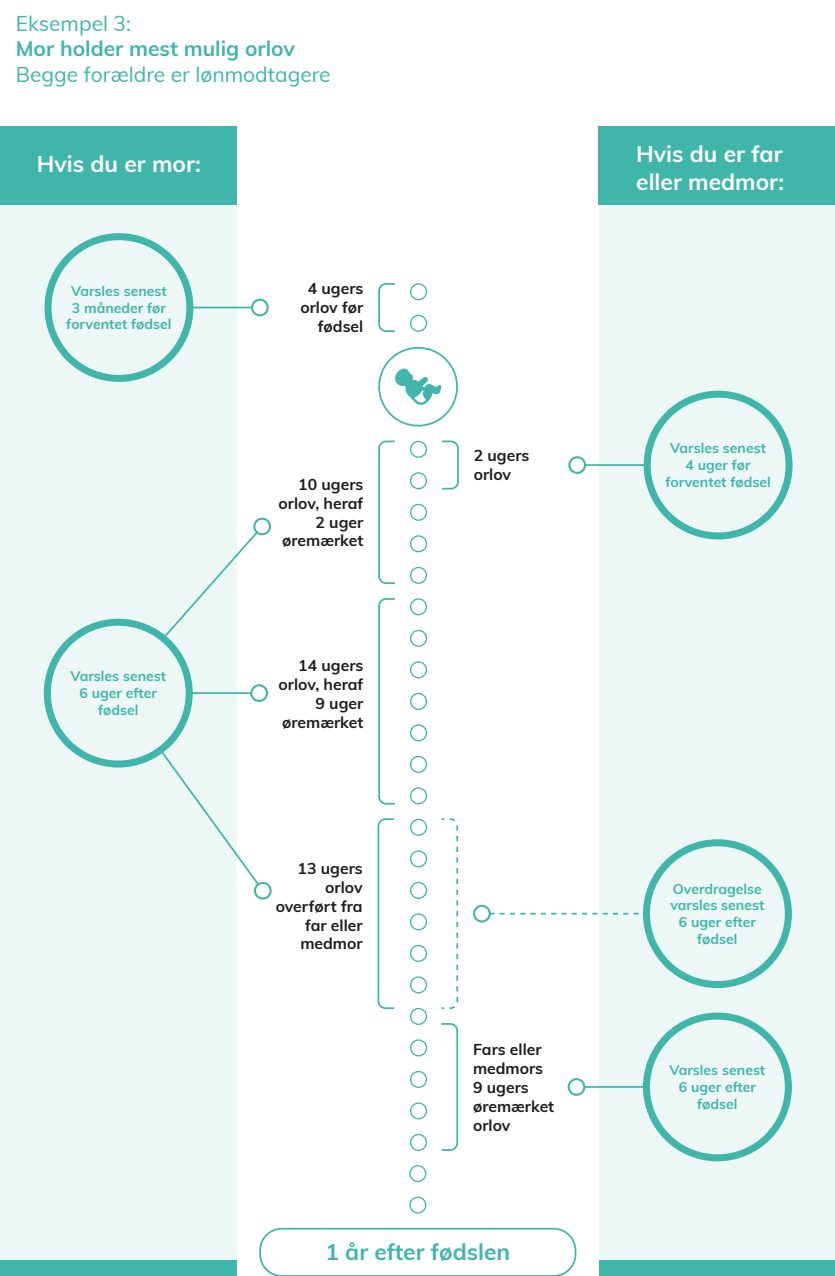
<style>
.page{position:relative;width:835px;height:1276px;background:#fff}
.page>*{position:absolute;margin:0;border:0;box-sizing:border-box;transform-origin:0 0}
.t1{font:700 22.75px/27.3px "Muli";color:#fff}
.t2{font:700 22.75px "Muli";color:#3fb6a9}
.t3{font:21px "Muli";color:#3fb6a9}
.t4{font:700 21px "Muli";color:#3fb6a9}
.t5{font:700 15.75px/18.9px "Muli";color:#1d1d1b;text-align:right}
.t6{font:700 14px/16.8px "Muli";color:#3fb6a9;text-align:center}
</style>
<div class="page">
<div style="left:598px;top:126px;width:236px;height:79px;background:#3fb6a9"></div>
<div style="left:599px;top:205px;width:235px;height:1055px;background:#ecf7f6"></div>
<div style="left:598px;top:1260px;width:236px;height:16px;background:#3fb6a9"></div>
<div style="left:1px;top:126px;width:236px;height:79px;background:#3fb6a9"></div>
<div style="left:1px;top:205px;width:236px;height:1055px;background:#ecf7f6"></div>
<div style="left:1px;top:1260px;width:236px;height:15px;background:#3fb6a9"></div>
<div style="left:410px;top:283px;width:17px;height:17px;border:1px solid #3fb6a9;border-radius:50%"></div>
<div style="left:410px;top:315px;width:17px;height:17px;border:1px solid #3fb6a9;border-radius:50%"></div>
<div style="left:410px;top:630px;width:17px;height:17px;border:1px solid #3fb6a9;border-radius:50%"></div>
<div style="left:410px;top:661px;width:17px;height:17px;border:1px solid #3fb6a9;border-radius:50%"></div>
<div style="left:410px;top:693px;width:17px;height:17px;border:1px solid #3fb6a9;border-radius:50%"></div>
<div style="left:410px;top:724px;width:17px;height:17px;border:1px solid #3fb6a9;border-radius:50%"></div>
<div style="left:410px;top:756px;width:17px;height:17px;border:1px solid #3fb6a9;border-radius:50%"></div>
<div style="left:410px;top:787px;width:17px;height:17px;border:1px solid #3fb6a9;border-radius:50%"></div>
<div style="left:410px;top:819px;width:17px;height:17px;border:1px solid #3fb6a9;border-radius:50%"></div>
<div style="left:410px;top:850px;width:17px;height:17px;border:1px solid #3fb6a9;border-radius:50%"></div>
<div style="left:410px;top:882px;width:17px;height:17px;border:1px solid #3fb6a9;border-radius:50%"></div>
<div style="left:410px;top:913px;width:17px;height:17px;border:1px solid #3fb6a9;border-radius:50%"></div>
<div style="left:410px;top:945px;width:17px;height:17px;border:1px solid #3fb6a9;border-radius:50%"></div>
<div style="left:410px;top:976px;width:17px;height:17px;border:1px solid #3fb6a9;border-radius:50%"></div>
<div style="left:410px;top:1008px;width:17px;height:17px;border:1px solid #3fb6a9;border-radius:50%"></div>
<div style="left:410px;top:1039px;width:17px;height:17px;border:1px solid #3fb6a9;border-radius:50%"></div>
<div style="left:410px;top:1071px;width:17px;height:17px;border:1px solid #3fb6a9;border-radius:50%"></div>
<div style="left:410px;top:1102px;width:17px;height:17px;border:1px solid #3fb6a9;border-radius:50%"></div>
<div style="left:410px;top:1134px;width:17px;height:17px;border:1px solid #3fb6a9;border-radius:50%"></div>
<div style="left:409px;top:1165px;width:17px;height:17px;border:1px solid #3fb6a9;border-radius:50%"></div>
<div style="left:409px;top:1196px;width:17px;height:17px;border:1px solid #3fb6a9;border-radius:50%"></div>
<div style="left:410px;top:441px;width:17px;height:17px;border:1px solid #3fb6a9;border-radius:50%"></div>
<div style="left:410px;top:472px;width:17px;height:17px;border:1px solid #3fb6a9;border-radius:50%"></div>
<div style="left:410px;top:504px;width:17px;height:17px;border:1px solid #3fb6a9;border-radius:50%"></div>
<div style="left:410px;top:535px;width:17px;height:17px;border:1px solid #3fb6a9;border-radius:50%"></div>
<div style="left:410px;top:567px;width:17px;height:17px;border:1px solid #3fb6a9;border-radius:50%"></div>
<div style="left:410px;top:598px;width:17px;height:17px;border:1px solid #3fb6a9;border-radius:50%"></div>
<svg style="left:378px;top:347px;width:80px;height:80px"></svg>
<svg style="left:378px;top:283px;width:17px;height:49px"></svg>
<svg style="left:378px;top:440px;width:17px;height:145px"></svg>
<svg style="left:378px;top:598px;width:17px;height:207px"></svg>
<svg style="left:442px;top:440px;width:17px;height:50px"></svg>
<div style="left:44px;top:233px;width:149px;height:149px;border:7px solid #3fb6a9;border-radius:50%"></div>
<div style="left:643px;top:391px;width:149px;height:148px;border:7px solid #3fb6a9;border-radius:50%"></div>
<hr style="left:190px;top:307px;width:70px;height:1px;background:#3fb6a9">
<svg style="left:251px;top:299px;width:17px;height:17px"></svg>
<hr style="left:189px;top:692px;width:70px;height:2px;background:#3fb6a9">
<svg style="left:250px;top:684px;width:18px;height:18px"></svg>
<svg style="left:158px;top:747px;width:114px;height:153px"></svg>
<svg style="left:161px;top:517px;width:110px;height:124px"></svg>
<hr style="left:576px;top:464px;width:70px;height:2px;background:#3fb6a9">
<svg style="left:568px;top:456px;width:17px;height:18px"></svg>
<hr style="left:575px;top:1086px;width:71px;height:2px;background:#3fb6a9">
<svg style="left:567px;top:1078px;width:18px;height:18px"></svg>
<div style="left:642px;top:839px;width:149px;height:149px;border:7px solid #3fb6a9;border-radius:50%"></div>
<div style="left:642px;top:1012px;width:149px;height:149px;border:7px solid #3fb6a9;border-radius:50%"></div>
<svg style="left:473px;top:905px;width:173px;height:17px"></svg>
<div style="left:44px;top:619px;width:148px;height:148px;border:7px solid #3fb6a9;border-radius:50%"></div>
<div style="left:259px;top:1228px;width:317px;height:48px;border:2px solid #3fb6a9;border-radius:22px"></div>
<svg style="left:377px;top:818px;width:18px;height:192px"></svg>
<svg style="left:441px;top:818px;width:18px;height:192px"></svg>
<svg style="left:441px;top:1023px;width:17px;height:128px"></svg>
<h2 class="t3" style="left:16px;top:8px;width:117px">Eksempel 3:</h2>
<h2 class="t4" style="left:16px;top:34px;width:280px">Mor holder mest mulig orlov</h2>
<h2 class="t3" style="left:16px;top:59px;width:316px">Begge forældre er lønmodtagere</h2>
<h1 class="t1" style="left:37px;top:149px;width:165px">Hvis du er mor:</h1>
<p class="t6" style="left:66px;top:282px;width:107px">Varsles senest<br>3 måneder før forventet fødsel</p>
<p class="t6" style="left:70px;top:667px;width:97px">Varsles senest<br>6 uger efter fødsel</p>
<p class="t5" style="left:300px;top:278px;width:64px">4 ugers orlov før fødsel</p>
<p class="t5" style="left:278px;top:474px;width:86px">10 ugers orlov, heraf<br>2 uger øremærket</p>
<p class="t5" style="left:278px;top:655px;width:86px">14 ugers orlov, heraf<br>9 uger øremærket</p>
<p class="t5" style="left:275px;top:858px;width:88px">13 ugers orlov overført fra far eller medmor</p>
<p class="t5" style="left:473px;top:445px;width:57px;text-align:left">2 ugers orlov</p>
<p class="t5" style="left:473px;top:1039px;width:83px;text-align:left">Fars eller medmors<br>9 ugers øremærket orlov</p>
<h1 class="t2" style="left:325px;top:1234px;width:186px">1 år efter fødslen</h1>
<h1 class="t1" style="left:636px;top:139px;width:149px">Hvis du er far eller medmor:</h1>
<p class="t6" style="left:665px;top:439px;width:107px">Varsles senest<br>4 uger før forventet fødsel</p>
<p class="t6" style="left:670px;top:879px;width:95px">Overdragelse varsles senest<br>6 uger efter fødsel</p>
<p class="t6" style="left:669px;top:1061px;width:97px">Varsles senest<br>6 uger efter fødsel</p>
</div>
